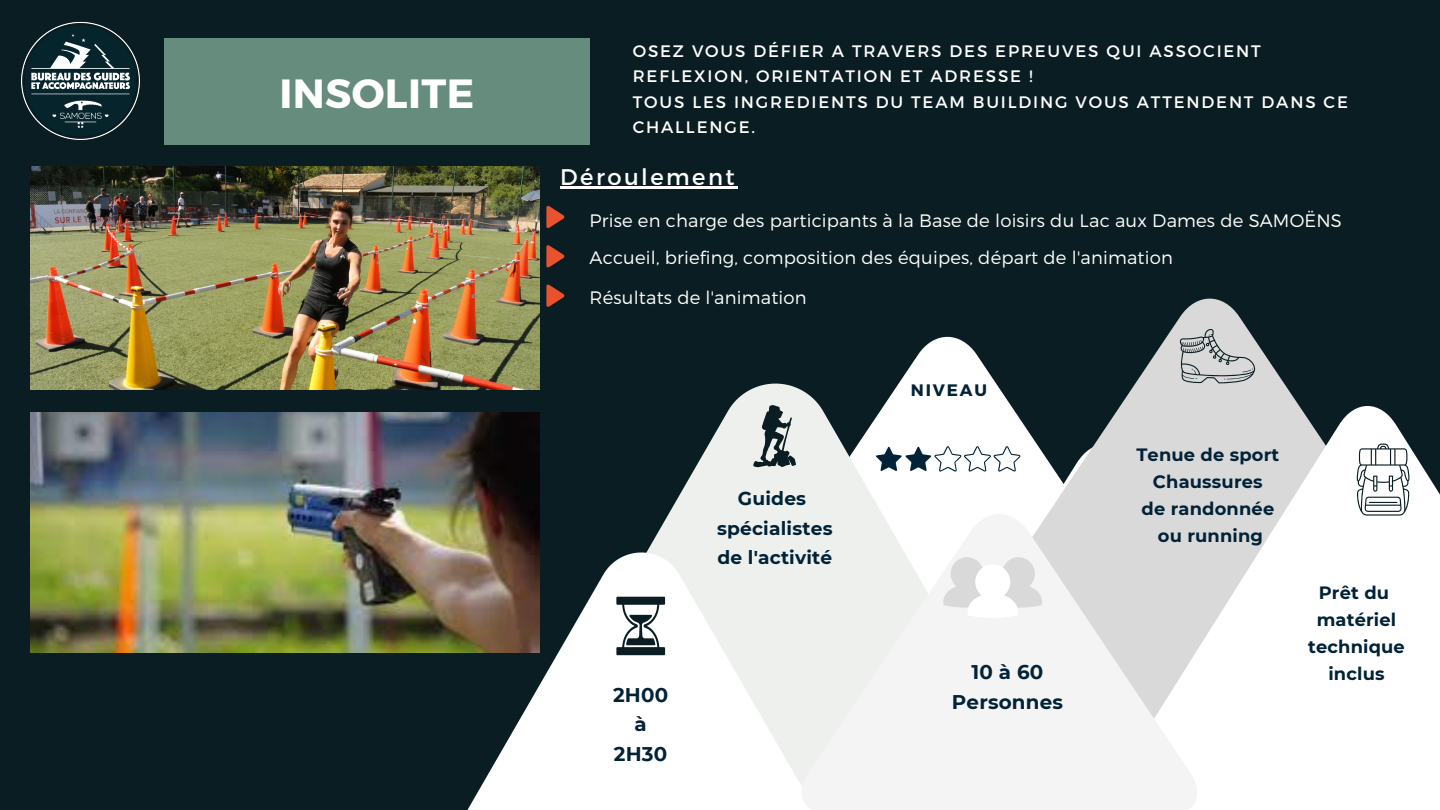
<style>
.page{position:relative;width:1440px;height:810px;background:#0a1d22}
.page>*{position:absolute;margin:0;border:0;box-sizing:border-box;transform-origin:0 0}
.t1{font:700 40.8px "Montserrat";letter-spacing:.01em;color:#fff}
.t2{font:22.6px "Montserrat";letter-spacing:.11em;color:#fff}
.t3{font:700 19.8px "Montserrat";letter-spacing:.01em;color:#012237}
.t4{font:700 18.6px "Montserrat";letter-spacing:.01em;color:#012237}
.t5{font:300 18px "Montserrat";letter-spacing:.01em;color:#fff}
.t6{font:700 17.8px/27px "Montserrat";letter-spacing:.01em;color:#012237;text-align:center}
.t7{font:16.6px/25.3px "Montserrat";letter-spacing:.11em;color:#fff}
.t8{font:700 16.6px "Montserrat";letter-spacing:.11em;color:#012237}
</style>
<div class="page">
<svg style="left:635px;top:384px;width:259px;height:169px;fill:#eef0ed"></svg>
<svg style="left:461px;top:553px;width:332px;height:257px;fill:#fff"></svg>
<div style="left:164px;top:38px;width:426px;height:107px;background:#658c7d"></div>
<img style="left:22px;top:22px;width:118px;height:118px">
<svg style="left:894px;top:298px;width:401px;height:210px"></svg>
<svg style="left:1106px;top:399px;width:334px;height:411px;background:#e9eaea"></svg>
<svg style="left:793px;top:508px;width:413px;height:302px;background:#eee"></svg>
<svg style="left:616px;top:597px;width:49px;height:58px"></svg>
<svg style="left:753px;top:405px;width:43px;height:62px"></svg>
<svg style="left:943px;top:557px;width:99px;height:61px;background:#ebebeb"></svg>
<svg style="left:1357px;top:444px;width:53px;height:72px;background:#c9cdce"></svg>
<svg style="left:1180px;top:329px;width:75px;height:54px;background:#b7babb"></svg>
<svg style="left:546px;top:206px;width:18px;height:22px"></svg>
<svg style="left:546px;top:245px;width:18px;height:23px"></svg>
<svg style="left:546px;top:284px;width:18px;height:23px"></svg>
<img style="left:30px;top:166px;width:509px;height:224px">
<img style="left:30px;top:412px;width:509px;height:240px">
<hr style="left:560px;top:186px;width:177px;height:2px;background:#fff">
<svg style="left:861px;top:444px;width:174px;height:30px;background:#d3d8dc"></svg>
<p class="t1" style="left:279px;top:67px;width:196px">INSOLITE</p>
<p class="t7" style="left:633px;top:38px;width:630px">OSEZ VOUS DÉFIER A TRAVERS DES EPREUVES QUI ASSOCIENT<br>REFLEXION, ORIENTATION ET ADRESSE !</p>
<p class="t7" style="left:633px;top:88px;width:717px">TOUS LES INGREDIENTS DU TEAM BUILDING VOUS ATTENDENT DANS CE<br>CHALLENGE.</p>
<p class="t2" style="left:560px;top:162px;width:176px">Déroulement</p>
<p class="t5" style="left:590px;top:209px;width:754px">Prise en charge des participants à la Base de loisirs du Lac aux Dames de SAMOËNS</p>
<p class="t5" style="left:590px;top:246px;width:585px">Accueil, briefing, composition des équipes, départ de l'animation</p>
<p class="t5" style="left:590px;top:286px;width:219px">Résultats de l'animation</p>
<p class="t3" style="left:613px;top:683px;width:57px">2H00</p>
<p class="t3" style="left:635px;top:712px;width:14px">à</p>
<p class="t3" style="left:614px;top:741px;width:55px">2H30</p>
<p class="t4" style="left:738px;top:487px;width:70px">Guides</p>
<p class="t4" style="left:717px;top:517px;width:117px">spécialistes</p>
<p class="t4" style="left:717px;top:546px;width:116px">de l'activité</p>
<p class="t8" style="left:911px;top:379px;width:78px">NIVEAU</p>
<p class="t3" style="left:971px;top:660px;width:73px">10 à 60</p>
<p class="t3" style="left:952px;top:690px;width:113px">Personnes</p>
<p class="t6" style="left:1136px;top:441px;width:144px">Tenue de sport</p>
<p class="t6" style="left:1153px;top:468px;width:111px">Chaussures</p>
<p class="t6" style="left:1142px;top:495px;width:134px">de randonnée</p>
<p class="t6" style="left:1158px;top:522px;width:107px">ou running</p>
<p class="t6" style="left:1319px;top:579px;width:72px">Prêt du</p>
<p class="t6" style="left:1317px;top:606px;width:81px">matériel</p>
<p class="t6" style="left:1308px;top:633px;width:98px">technique inclus</p>
</div>
